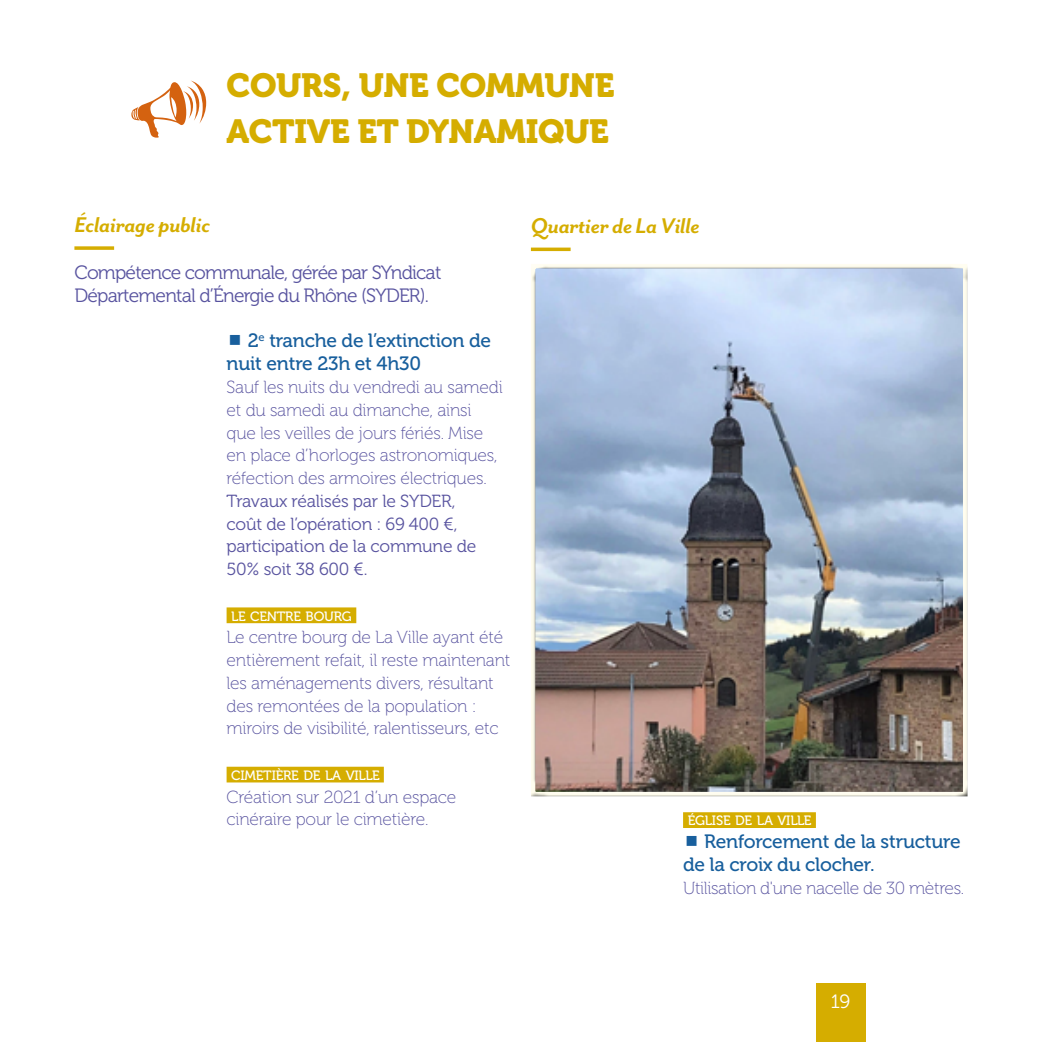
<style>
.page{position:relative;width:1042px;height:1042px;background:#fff}
.page>*{position:absolute;margin:0;border:0;box-sizing:border-box;transform-origin:0 0}
.t1{font:33.25px/45.5px "Museo 900";letter-spacing:-.01em;color:#d5ad00}
.t2{font:italic 700 24.5px "Mr Eaves San OT";letter-spacing:-.01em;color:#d5ad00}
.t3{font:19.25px/22.8px "Museo 500";letter-spacing:-.01em;color:#185f9d}
.t4{font:19.25px/22.8px "Museo 300";letter-spacing:-.04em;color:#58539f}
.t5{font:19.25px "Museo 300";color:#fff}
.t6{font:17.5px/22.8px "Museo 100";letter-spacing:-.01em;color:#58539f}
.t7{font:17.5px/22.8px "Museo 300";letter-spacing:-.01em;color:#58539f}
.t8{font:13.47px "Museo 500";letter-spacing:-.015em;color:#fff}
</style>
<div class="page">
<div style="left:227px;top:607px;width:129px;height:16px;background:#d5ad00"></div>
<div style="left:227px;top:767px;width:157px;height:15px;background:#d5ad00"></div>
<div style="left:683px;top:812px;width:133px;height:16px;background:#d5ad00"></div>
<hr style="left:531px;top:248px;width:39px;height:3px;background:#d5ad00">
<svg style="left:74px;top:246px;width:40px;height:4px"></svg>
<div style="left:523px;top:255px;width:458px;height:541px;background:#000;opacity:.75"></div>
<div style="left:816px;top:984px;width:49px;height:58px;background:#d5ad00"></div>
<h1 class="t1" style="left:227px;top:63px;width:389px">COURS, UNE COMMUNE<br>ACTIVE ET DYNAMIQUE</h1>
<h2 class="t2" style="left:74px;top:211px;width:137px">Éclairage public</h2>
<h2 class="t2" style="left:531px;top:212px;width:170px">Quartier de La Ville</h2>
<p class="t4" style="left:74px;top:262px;width:368px">Compétence communale, gérée par SYndicat<br>Départemental d’Énergie du Rhône (SYDER).</p>
<p class="t3" style="left:227px;top:330px;width:266px;text-indent:21px">2<sup>e</sup> tranche de l’extinction de nuit entre 23h et 4h30</p>
<p class="t6" style="left:227px;top:376px;width:278px">Sauf les nuits du vendredi au samedi et du samedi au dimanche, ainsi que les veilles de jours fériés. Mise en place d’horloges astronomiques, réfection des armoires électriques.</p>
<p class="t7" style="left:227px;top:490px;width:251px">Travaux réalisés par le SYDER, coût de l’opération : 69 400 €, participation de la commune de<br>50% soit 38 600 €.</p>
<p class="t8" style="left:231px;top:608px;width:122px">LE CENTRE BOURG</p>
<p class="t6" style="left:227px;top:626px;width:285px">Le centre bourg de La Ville ayant été entièrement refait, il reste maintenant les aménagements divers, résultant des remontées de la population : miroirs de visibilité, ralentisseurs, etc</p>
<p class="t8" style="left:231px;top:768px;width:150px">CIMETIÈRE DE LA VILLE</p>
<p class="t6" style="left:227px;top:785px;width:231px">Création sur 2021 d’un espace cinéraire pour le cimetière.</p>
<p class="t8" style="left:688px;top:813px;width:125px">ÉGLISE DE LA VILLE</p>
<p class="t3" style="left:683px;top:830px;width:279px;text-indent:21px">Renforcement de la structure de la croix du clocher.</p>
<p class="t6" style="left:683px;top:876px;width:283px">Utilisation d'une nacelle de 30 mètres.</p>
<p class="t5" style="left:831px;top:991px;width:21px">19</p>
</div>
